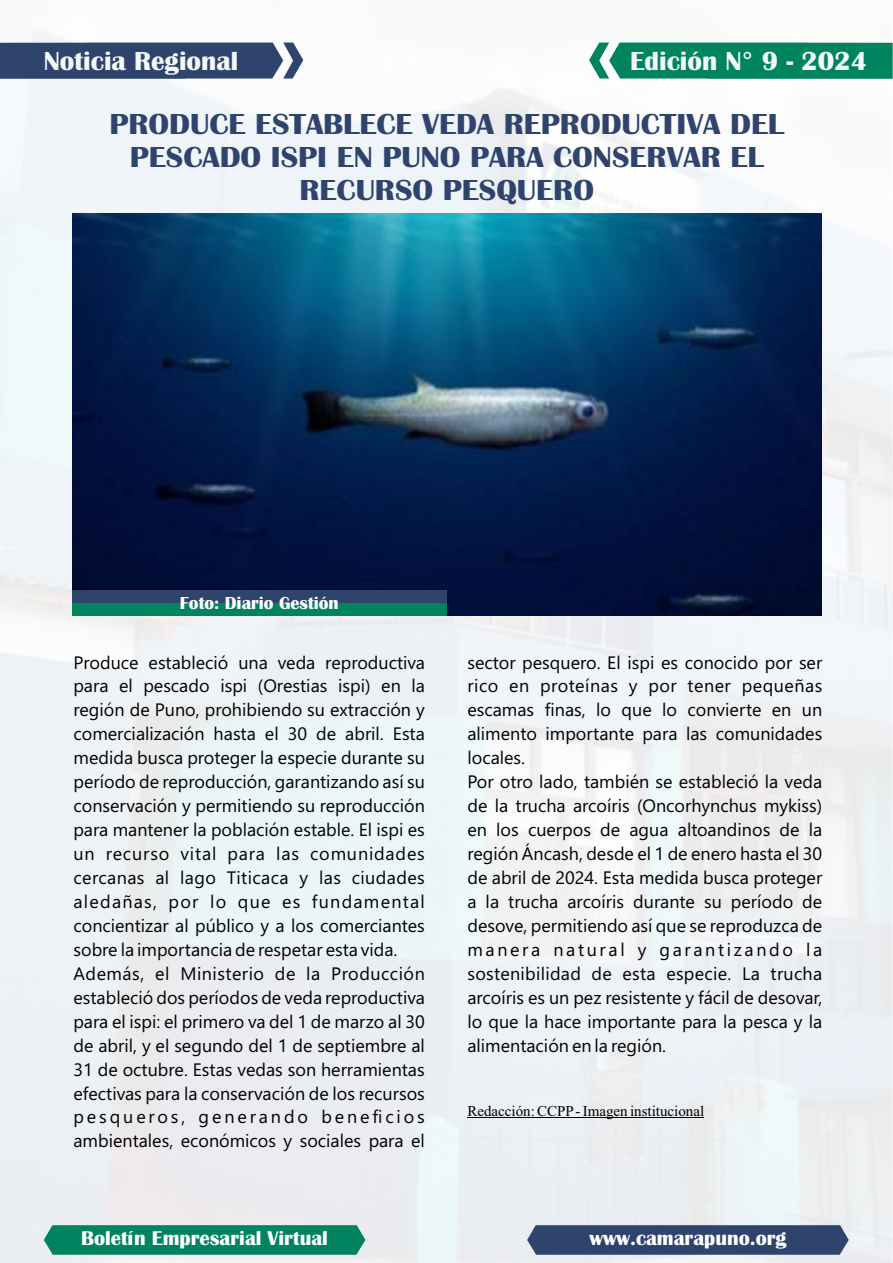
<style>
.page{position:relative;width:893px;height:1263px;background:#fff}
.page>*{position:absolute;margin:0;border:0;box-sizing:border-box;transform-origin:0 0}
.t1{font:700 30px/33.3px "Britannic";color:#2e446d;text-align:center;scale:1.06 1}
.t2{font:700 27px "Britannic";color:#f5f8f8}
.t3{font:700 20.55px "Britannic";color:#fff}
.t4{font:18px/24px "Gadugi";color:#000}
.t5{font:700 18px "Britannic";color:#fff}
.t6{font:15px "Times New Roman";color:#000}
</style>
<div class="page">
<img style="left:0;top:29px;width:893px;height:1234px">
<svg style="left:527px;top:1225px;width:322px;height:30px;background:#364b72"></svg>
<svg style="left:44px;top:1225px;width:321px;height:30px;background:#098864"></svg>
<svg style="left:589px;top:43px;width:304px;height:36px;background:#0f8b68"></svg>
<svg style="left:0;top:43px;width:303px;height:36px;background:#394e75"></svg>
<hr style="left:467px;top:1117px;width:237px;height:1px;background:#000">
<img style="left:72px;top:213px;width:749px;height:402px">
<div style="left:72px;top:590px;width:375px;height:13px;background:#2e446d"></div>
<div style="left:72px;top:603px;width:375px;height:12px;background:#00845f"></div>
<h2 class="t2" style="left:630px;top:51px;width:239px">Edición N° 9 - 2024</h2>
<h2 class="t2" style="left:44px;top:51px;width:196px">Noticia Regional</h2>
<h1 class="t1" style="left:109px;top:109px;width:638px">PRODUCE ESTABLECE VEDA REPRODUCTIVA DEL<br>PESCADO ISPI EN PUNO PARA CONSERVAR EL<br>RECURSO PESQUERO</h1>
<p class="t5" style="left:180px;top:597px;width:160px">Foto: Diario Gestión</p>
<p class="t4" style="left:73px;top:652px;width:353px">Produce estableció una veda reproductiva para el pescado ispi (Orestias ispi) en la región de Puno, prohibiendo su extracción y comercialización hasta el 30 de abril. Esta medida busca proteger la especie durante su período de reproducción, garantizando así su conservación y permitiendo su reproducción para mantener la población estable. El ispi es un recurso vital para las comunidades cercanas al lago Titicaca y las ciudades aledañas, por lo que es fundamental concientizar al público y a los comerciantes sobre la importancia de respetar esta vida.<br>Además, el Ministerio de la Producción estableció dos períodos de veda reproductiva para el ispi: el primero va del 1 de marzo al 30 de abril, y el segundo del 1 de septiembre al 31 de octubre. Estas vedas son herramientas efectivas para la conservación de los recursos pesqueros, generando beneficios ambientales, económicos y sociales para el</p>
<p class="t4" style="left:467px;top:652px;width:356px">sector pesquero. El ispi es conocido por ser rico en proteínas y por tener pequeñas escamas finas, lo que lo convierte en un alimento importante para las comunidades locales.<br>Por otro lado, también se estableció la veda de la trucha arcoíris (Oncorhynchus mykiss) en los cuerpos de agua altoandinos de la región Áncash, desde el 1 de enero hasta el 30 de abril de 2024. Esta medida busca proteger a la trucha arcoíris durante su período de desove, permitiendo así que se reproduzca de manera natural y garantizando la sostenibilidad de esta especie. La trucha arcoíris es un pez resistente y fácil de desovar, lo que la hace importante para la pesca y la alimentación en la región.</p>
<p class="t6" style="left:467px;top:1106px;width:238px">Redacción: CCPP- Imagen institucional</p>
<p class="t3" style="left:81px;top:1231px;width:248px">Boletín Empresarial Virtual</p>
<p class="t3" style="left:589px;top:1230px;width:199px">www.camarapuno.org</p>
</div>
